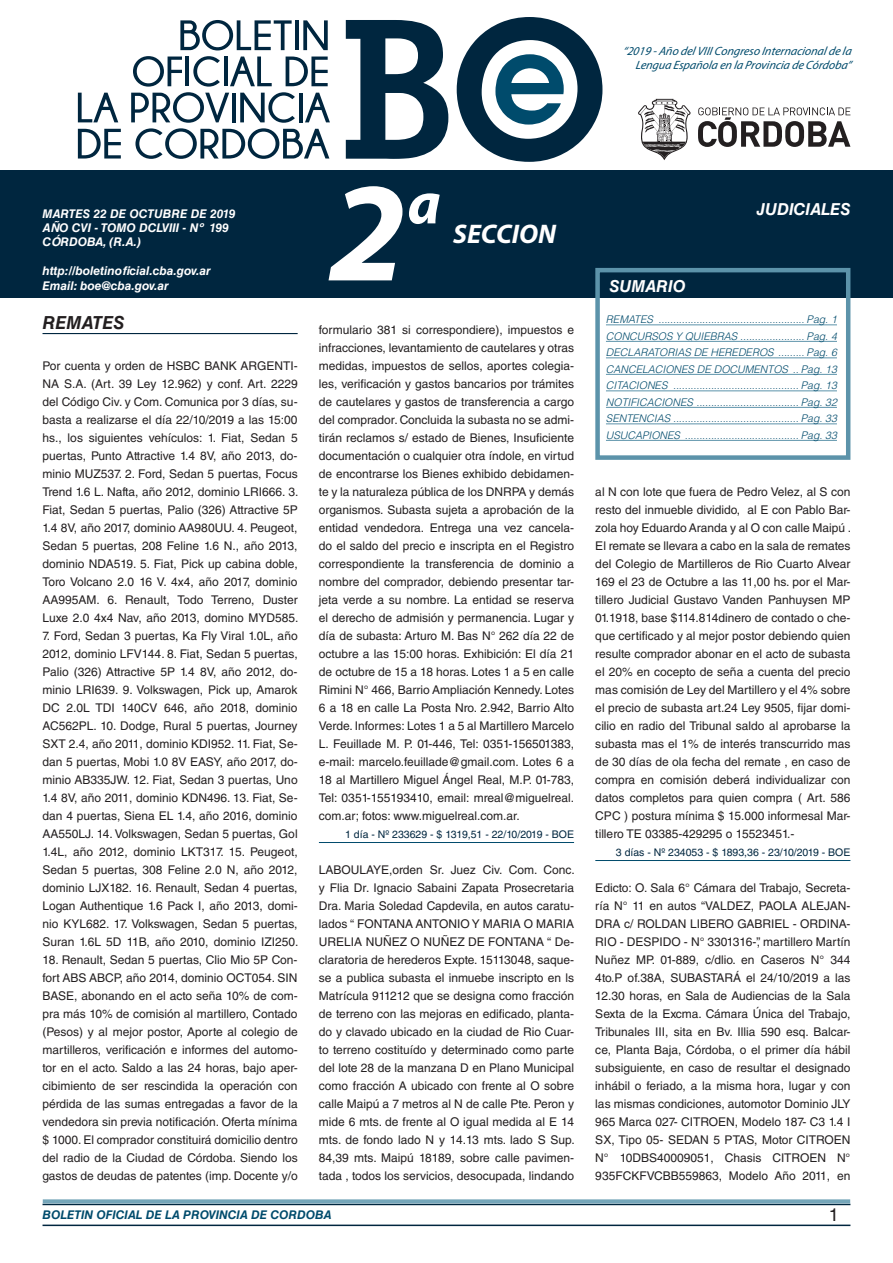
<style>
.page{position:relative;width:893px;height:1263px;background:#fff}
.page>*{position:absolute;margin:0;border:0;box-sizing:border-box;transform-origin:0 0}
.t1{font:italic 700 142.5px "Myriad Pro";color:#fff}
.t2{font:italic 700 60px "Myriad Pro";color:#fff}
.t3{font:italic 700 27px "Myriad Pro";color:#fff}
.t4{font:italic 700 18px "Helvetica LT Std";color:#231f20}
.t5{font:18px "Helvetica LT Std";color:#231f20}
.t6{font:italic 700 16.5px "Helvetica LT Std";color:#fff}
.t7{font:12px/18px "Helvetica LT Std";color:#231f20;text-align:justify}
.t8{font:italic 700 12px/14.4px "Helvetica LT Std";color:#fff}
.t9{font:italic 12px/14.4px "Myriad Pro";color:#004b6c;text-align:right}
.t10{font:italic 700 12px "Helvetica LT Std";color:#004b6c}
.t11{font:italic 300 10.5px/16.5px "Helvetica LT Std";color:#004b6c;text-align:justify}
.t12{font:10.5px "Helvetica LT Std";color:#00263f}
</style>
<div class="page">
<div style="left:0;top:170px;width:893px;height:128px;background:#00263f"></div>
<svg style="left:638px;top:99px;width:53px;height:61px"></svg>
<svg style="left:698px;top:107px;width:152px;height:40px"></svg>
<svg style="left:346px;top:20px;width:102px;height:139px"></svg>
<svg style="left:457px;top:17px;width:145px;height:145px"></svg>
<svg style="left:180px;top:20px;width:112px;height:30px"></svg>
<hr style="left:295px;top:20px;width:4px;height:30px;background:#00263f">
<svg style="left:303px;top:20px;width:25px;height:30px"></svg>
<svg style="left:78px;top:93px;width:40px;height:29px"></svg>
<svg style="left:78px;top:129px;width:43px;height:30px"></svg>
<svg style="left:131px;top:56px;width:199px;height:103px"></svg>
<hr style="left:43px;top:1224px;width:807px;height:2px;background:#00263f">
<div style="left:42px;top:1198px;width:809px;height:8px;background:#fff;opacity:.75"></div>
<hr style="left:43px;top:333px;width:255px;height:1px;background:#00263f">
<div style="left:595px;top:268px;width:255px;height:192px;border:4px solid #5c93aa"></div>
<hr style="left:606px;top:325px;width:231px;height:1px;background:#5c93aa">
<hr style="left:606px;top:341px;width:231px;height:1px;background:#5c93aa">
<hr style="left:606px;top:358px;width:231px;height:1px;background:#5c93aa">
<hr style="left:606px;top:374px;width:231px;height:1px;background:#5c93aa">
<hr style="left:606px;top:391px;width:231px;height:1px;background:#5c93aa">
<hr style="left:606px;top:407px;width:231px;height:1px;background:#5c93aa">
<hr style="left:606px;top:424px;width:231px;height:1px;background:#5c93aa">
<hr style="left:606px;top:440px;width:231px;height:1px;background:#5c93aa">
<hr style="left:319px;top:842px;width:255px;height:1px;background:#004b6c">
<hr style="left:595px;top:860px;width:255px;height:1px;background:#004b6c">
<p class="t9" style="left:623px;top:43px;width:232px">“2019 -Año delVIIICongreso Internacionalde la<br>Lengua Esp añola en la Provincia de Córdoba”</p>
<p class="t8" style="left:43px;top:206px;width:195px">MARTES 22 DE OCTUBRE DE 2019<br>AÑO CVI - TOMO DCLVIII - Nº 199<br>CÓRDOBA, (R.A.)</p>
<p class="t8" style="left:43px;top:264px;width:170px">http://boletinoficial.cba.gov.ar<br>Email: boe@cba.gov.ar</p>
<h3 class="t4" style="left:43px;top:311px;width:83px">REMATES</h3>
<p class="t7" style="left:43px;top:357px;width:257px">Por cuenta y orden de HSBC BANK ARGENTI-NA S.A. (Art. 39 Ley 12.962) y conf. Art. 2229 del Código Civ. y Com. Comunica por 3 días, su&shy;basta a realizarse el día 22/10/2019 a las 15:00 hs., los siguientes vehículos: 1. Fiat, Sedan 5 puertas, Punto Attractive 1.4 8V, año 2013, do&shy;minio MUZ537. 2. Ford, Sedan 5 puertas, Focus Trend 1.6 L. Nafta, año 2012, dominio LRI666. 3.<br>Fiat, Sedan 5 puertas, Palio (326) Attractive 5P 1.4 8V, año 2017, dominio AA980UU. 4. Peugeot, Sedan 5 puertas, 208 Feline 1.6 N., año 2013, dominio NDA519. 5. Fiat, Pick up cabina doble, Toro Volcano 2.0 16 V. 4x4, año 2017, dominio AA995AM. 6. Renault, Todo Terreno, Duster Luxe 2.0 4x4 Nav, año 2013, domino MYD585.</p>
<p class="t7" style="left:43px;top:627px;width:257px">7. Ford, Sedan 3 puertas, Ka Fly Viral 1.0L, año 2012, dominio LFV144. 8. Fiat, Sedan 5 puertas, Palio (326) Attractive 5P 1.4 8V, año 2012, do&shy;minio LRI639. 9. Volkswagen, Pick up, Amarok DC 2.0L TDI 140CV 646, año 2018, dominio AC562PL. 10. Dodge, Rural 5 puertas, Journey SXT 2.4, año 2011, dominio KDI952. 11. Fiat, Se&shy;dan 5 puertas, Mobi 1.0 8V EASY, año 2017, do&shy;minio AB335JW. 12. Fiat, Sedan 3 puertas, Uno 1.4 8V, año 2011, dominio KDN496. 13. Fiat, Se&shy;dan 4 puertas, Siena EL 1.4, año 2016, dominio AA550LJ. 14. Volkswagen, Sedan 5 puertas, Gol 1.4L, año 2012, dominio LKT317. 15. Peugeot, Sedan 5 puertas, 308 Feline 2.0 N, año 2012, dominio LJX182. 16. Renault, Sedan 4 puertas, Logan Authentique 1.6 Pack I, año 2013, domi&shy;nio KYL682. 17. Volkswagen, Sedan 5 puertas, Suran 1.6L 5D 11B, año 2010, dominio IZI250.</p>
<p class="t7" style="left:43px;top:951px;width:257px">18. Renault, Sedan 5 puertas, Clio Mio 5P Con&shy;fort ABS ABCP, año 2014, dominio OCT054. SIN BASE, abonando en el acto seña 10% de com&shy;pra más 10% de comisión al martillero, Contado (Pesos) y al mejor postor, Aporte al colegio de martilleros, verificación e informes del automo&shy;tor en el acto. Saldo a las 24 horas, bajo aper&shy;cibimiento de ser rescindida la operación con pérdida de las sumas entregadas a favor de la vendedora sin previa notificación. Oferta mínima $ 1000. El comprador constituirá domicilio dentro del radio de la Ciudad de Córdoba. Siendo los gastos de deudas de patentes (imp. Docente y/o</p>
<h1 class="t1" style="left:329px;top:140px;width:79px">2</h1>
<h2 class="t2" style="left:407px;top:164px;width:35px">a</h2>
<h3 class="t3" style="left:453px;top:216px;width:104px">SECCION</h3>
<p class="t7" style="left:319px;top:321px;width:257px">formulario 381 si correspondiere), impuestos e infracciones, levantamiento de cautelares y otras medidas, impuestos de sellos, aportes colegia&shy;les, verificación y gastos bancarios por trámites de cautelares y gastos de transferencia a cargo del comprador. Concluida la subasta no se admi&shy;tirán reclamos s/ estado de Bienes, Insuficiente documentación o cualquier otra índole, en virtud de encontrarse los Bienes exhibido debidamen&shy;te y la naturaleza pública de los DNRPA y demás organismos. Subasta sujeta a aprobación de la entidad vendedora. Entrega una vez cancela&shy;do el saldo del precio e inscripta en el Registro correspondiente la transferencia de dominio a nombre del comprador, debiendo presentar tar&shy;jeta verde a su nombre. La entidad se reserva el derecho de admisión y permanencia. Lugar y día de subasta: Arturo M. Bas N° 262 día 22 de octubre a las 15:00 horas. Exhibición: El día 21 de octubre de 15 a 18 horas. Lotes 1 a 5 en calle Rimini N° 466, Barrio Ampliación Kennedy. Lotes 6 a 18 en calle La Posta Nro. 2.942, Barrio Alto Verde. Informes: Lotes 1 a 5 al Martillero Marcelo L. Feuillade M. P. 01-446, Tel: 0351-156501383, e-mail: marcelo.feuillade@gmail.com. Lotes 6 a 18 al Martillero Miguel Ángel Real, M.P. 01-783, Tel: 0351-155193410, email: mreal@miguelreal. com.ar; fotos: www.miguelreal.com.ar.</p>
<p class="t12" style="left:345px;top:828px;width:230px">1 día - Nº 233629 - $ 1319,51 - 22/10/2019 - BOE</p>
<p class="t7" style="left:319px;top:861px;width:257px">LABOULAYE,orden Sr. Juez Civ. Com. Conc. y Flia Dr. Ignacio Sabaini Zapata Prosecretaria Dra. Maria Soledad Capdevila, en autos caratu&shy;lados “ FONTANA ANTONIO Y MARIA O MARIA URELIA NUÑEZ O NUÑEZ DE FONTANA “ De&shy;claratoria de herederos Expte. 15113048, saque&shy;se a publica subasta el inmuebe inscripto en ls Matrícula 911212 que se designa como fracción de terreno con las mejoras en edificado, planta&shy;do y clavado ubicado en la ciudad de Rio Cuar&shy;to terreno costituído y determinado como parte del lote 28 de la manzana D en Plano Municipal como fracción A ubicado con frente al O sobre calle Maipú a 7 metros al N de calle Pte. Peron y mide 6 mts. de frente al O igual medida al E 14 mts. de fondo lado N y 14.13 mts. lado S Sup.<br>84,39 mts. Maipú 18189, sobre calle pavimen&shy;tada , todos los servicios, desocupada, lindando</p>
<h3 class="t6" style="left:609px;top:277px;width:78px">SUMARIO</h3>
<h3 class="t6" style="left:757px;top:199px;width:95px">JUDICIALES</h3>
<p class="t11" style="left:606px;top:311px;width:233px">REMATES .................................................. Pag. 1<br>CONCURSOS Y QUIEBRAS ...................... Pag. 4<br>DECLARATORIAS DE HEREDEROS ......... Pag. 6<br>CANCELACIONES DE DOCUMENTOS .. Pag. 13<br>CITACIONES ........................................... Pag. 13<br>NOTIFICACIONES ................................... Pag. 32<br>SENTENCIAS ........................................... Pag. 33<br>USUCAPIONES ....................................... Pag. 33</p>
<p class="t7" style="left:595px;top:483px;width:257px">al N con lote que fuera de Pedro Velez, al S con resto del inmueble dividido, al E con Pablo Bar&shy;zola hoy Eduardo Aranda y al O con calle Maipú .<br>El remate se llevara a cabo en la sala de remates del Colegio de Martilleros de Rio Cuarto Alvear 169 el 23 de Octubre a las 11,00 hs. por el Mar&shy;tillero Judicial Gustavo Vanden Panhuysen MP 01.1918, base $114.814dinero de contado o che&shy;que certificado y al mejor postor debiendo quien resulte comprador abonar en el acto de subasta el 20% en cocepto de seña a cuenta del precio mas comisión de Ley del Martillero y el 4% sobre el precio de subasta art.24 Ley 9505, fijar domi&shy;cilio en radio del Tribunal saldo al aprobarse la subasta mas el 1% de interés transcurrido mas de 30 días de ola fecha del remate , en caso de compra en comisión deberá individualizar con datos completos para quien compra ( Art. 586<br>CPC ) postura mínima $ 15.000 informesal Mar&shy;tillero TE 03385-429295 o 15523451.-</p>
<p class="t12" style="left:616px;top:846px;width:236px">3 días - Nº 234053 - $ 1893,36 - 23/10/2019 - BOE</p>
<p class="t7" style="left:595px;top:879px;width:257px">Edicto: O. Sala 6° Cámara del Trabajo, Secreta&shy;ría N° 11 en autos “VALDEZ, PAOLA ALEJAN-DRA c/ ROLDAN LIBERO GABRIEL - ORDINA-RIO - DESPIDO - N° 3301316-”, martillero Martín Nuñez MP. 01-889, c/dlio. en Caseros N° 344<br>4to.P of.38A, SUBASTARÁ el 24/10/2019 a las 12.30 horas, en Sala de Audiencias de la Sala Sexta de la Excma. Cámara Única del Trabajo, Tribunales III, sita en Bv. Illia 590 esq. Balcar&shy;ce, Planta Baja, Córdoba, o el primer día hábil subsiguiente, en caso de resultar el designado inhábil o feriado, a la misma hora, lugar y con las mismas condiciones, automotor Dominio JLY 965 Marca 027- CITROEN, Modelo 187- C3 1.4 I SX, Tipo 05- SEDAN 5 PTAS, Motor CITROEN N° 10DBS40009051, Chasis CITROEN N° 935FCKFVCBB559863, Modelo Año 2011, en</p>
<p class="t10" style="left:43px;top:1208px;width:290px">BOLETIN OFICIAL DE LA PROVINCIA DE CORDOBA</p>
<h3 class="t5" style="left:829px;top:1204px;width:12px">1</h3>
</div>
